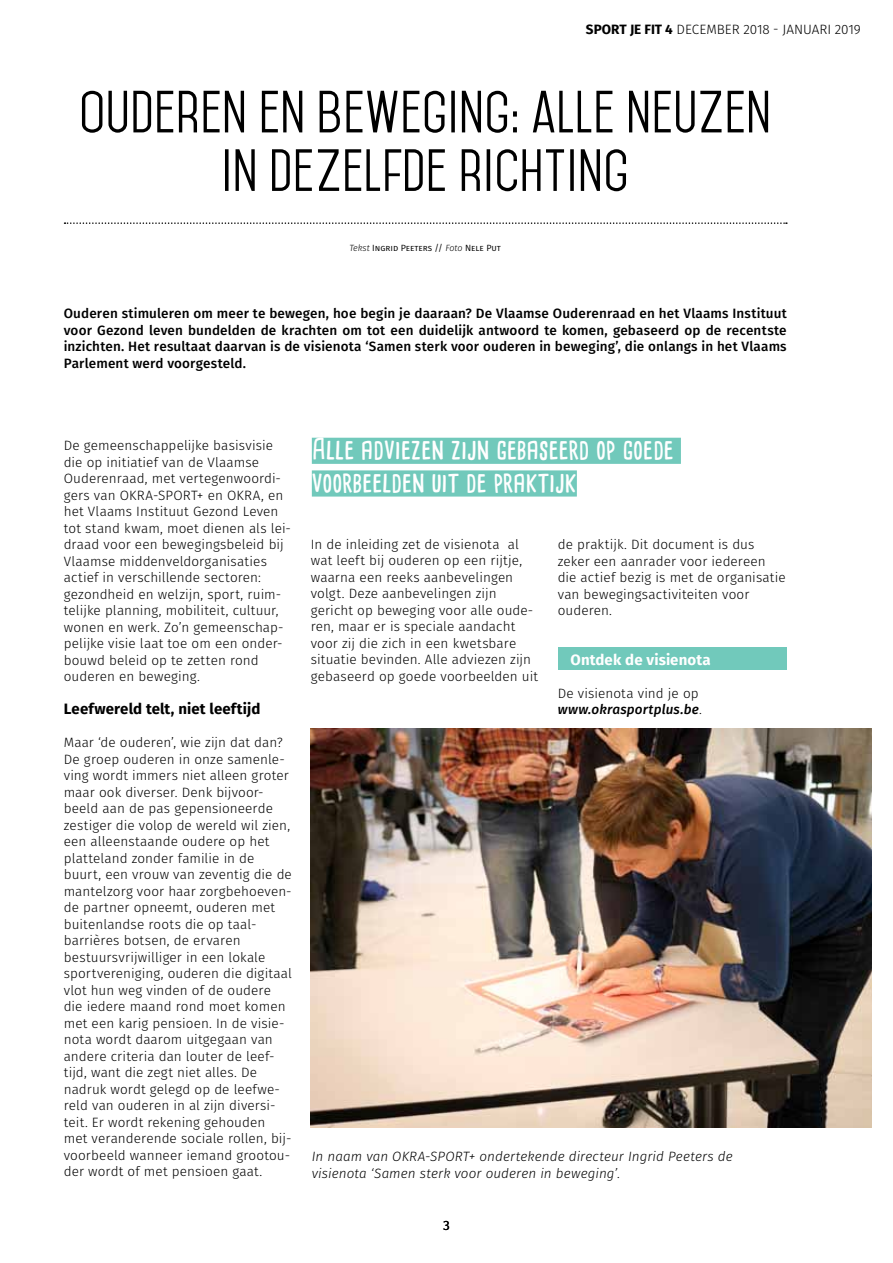
<style>
.page{position:relative;width:893px;height:1263px;background:#fff}
.page>*{position:absolute;margin:0;border:0;box-sizing:border-box;transform-origin:0 0}
.t1{font:51px/58.5px "Mohave";letter-spacing:.02em;color:#000;text-align:center}
.t2{font:700 27.75px/32.7px "Cardenio Modern";color:#fff}
.t3{font:700 15px "Fira Sans";letter-spacing:.01em;color:#000}
.t4{font:700 15px "Fira Sans";letter-spacing:.01em;color:#fff}
.t5{font:300 13.5px/16.5px "Fira Sans";letter-spacing:.005em;color:#000}
.t6{font:500 13.5px/16.5px "Fira Sans";letter-spacing:.01em;color:#000;text-align:justify}
.t7{font:italic 300 13.5px/16.5px "Fira Sans";letter-spacing:.005em;color:#000}
.t8{font:700 13.5px "Fira Sans";color:#000}
.t9{font:13.5px "Fira Sans";color:#000}
.t10{font:9px "Fira Sans";color:#000}
.s1{font-weight:300}
.s2{font-weight:300;font-style:italic}
.s3{font-weight:500;font-style:italic}
</style>
<div class="page">
<img style="left:311px;top:729px;width:561px;height:399px">
<svg style="left:65px;top:222px;width:722px;height:2px"></svg>
<div style="left:312px;top:438px;width:369px;height:26px;background:#71c9bb"></div>
<div style="left:312px;top:470px;width:265px;height:27px;background:#71c9bb"></div>
<div style="left:558px;top:647px;width:229px;height:23px;background:#71c9bb"></div>
<p class="t8" style="left:586px;top:18px;width:123px">SPORT JE FIT 4 <span class="s1">december</span></p>
<p class="t5" style="left:743px;top:21px;width:67px">2018 - januari</p>
<p class="t5" style="left:835px;top:21px;width:27px">2019</p>
<h1 class="t1" style="left:80px;top:84px;width:693px">OUDEREN EN BEWEGING: ALLE NEUZEN<br>IN DEZELFDE RICHTING</h1>
<p class="t10" style="left:349px;top:241px;width:153px"><span class="s2">Tekst</span> Ingrid Peeters // <span class="s2">Foto</span> Nele Put</p>
<p class="t6" style="left:64px;top:304px;width:724px">Ouderen stimuleren om meer te bewegen, hoe begin je daaraan? De Vlaamse Ouderenraad en het Vlaams Instituut voor Gezond leven bundelden de krachten om tot een duidelijk antwoord te komen, gebaseerd op de recentste inzichten. Het resultaat daarvan is de visienota ‘Samen sterk voor ouderen in beweging’, die onlangs in het Vlaams Parlement werd voorgesteld.</p>
<p class="t5" style="left:64px;top:437px;width:229px">De gemeenschappelijke basisvisie die op initiatief van de Vlaamse Ouderenraad, met vertegenwoordi&shy;gers van OKRA-SPORT+ en OKRA, en het Vlaams Instituut Gezond Leven tot stand kwam, moet dienen als lei&shy;draad voor een bewegingsbeleid bij Vlaamse middenveldorganisaties actief in verschillende sectoren: gezondheid en welzijn, sport, ruim&shy;telijke planning, mobiliteit, cultuur, wonen en werk. Zo’n gemeenschap&shy;pelijke visie laat toe om een onder&shy;bouwd beleid op te zetten rond ouderen en beweging.</p>
<p class="t3" style="left:64px;top:696px;width:198px">Leefwereld telt, niet leeftijd</p>
<p class="t5" style="left:64px;top:734px;width:230px">Maar ‘de ouderen’, wie zijn dat dan?<br>De groep ouderen in onze samenle&shy;ving wordt immers niet alleen groter maar ook diverser. Denk bijvoor&shy;beeld aan de pas gepensioneerde zestiger die volop de wereld wil zien, een alleenstaande oudere op het platteland zonder familie in de buurt, een vrouw van zeventig die de mantelzorg voor haar zorgbehoeven&shy;de partner opneemt, ouderen met buitenlandse roots die op taal&shy;barrières botsen, de ervaren bestuursvrijwilliger in een lokale sportvereniging, ouderen die digitaal vlot hun weg vinden of de oudere die iedere maand rond moet komen met een karig pensioen. In de visie&shy;nota wordt daarom uitgegaan van andere criteria dan louter de leef&shy;tijd, want die zegt niet alles. De nadruk wordt gelegd op de leefwe&shy;reld van ouderen in al zijn diversi&shy;teit. Er wordt rekening gehouden met veranderende sociale rollen, bij&shy;voorbeeld wanneer iemand grootou&shy;der wordt of met pensioen gaat.</p>
<h2 class="t2" style="left:312px;top:432px;width:364px">Alle adviezen zijn gebaseerd op goede voorbeelden uit de praktijk</h2>
<p class="t5" style="left:311px;top:536px;width:229px">In de inleiding zet de visienota al wat leeft bij ouderen op een rijtje, waarna een reeks aanbevelingen volgt. Deze aanbevelingen zijn gericht op beweging voor alle oude&shy;ren, maar er is speciale aandacht voor zij die zich in een kwetsbare situatie bevinden. Alle adviezen zijn gebaseerd op goede voorbeelden uit</p>
<p class="t5" style="left:558px;top:536px;width:230px">de praktijk. Dit document is dus zeker een aanrader voor iedereen die actief bezig is met de organisatie van bewegingsactiviteiten voor ouderen.</p>
<p class="t4" style="left:570px;top:647px;width:142px">Ontdek de visienota</p>
<p class="t5" style="left:558px;top:684px;width:146px">De visienota vind je op <span class="s3">www.okrasportplus.be</span>.</p>
<p class="t7" style="left:312px;top:1148px;width:422px">In naam van OKRA-SPORT+ ondertekende directeur Ingrid Peeters de visienota ‘Samen sterk voor ouderen in beweging’.</p>
<p class="t9" style="left:443px;top:1215px;width:8px">3</p>
</div>
